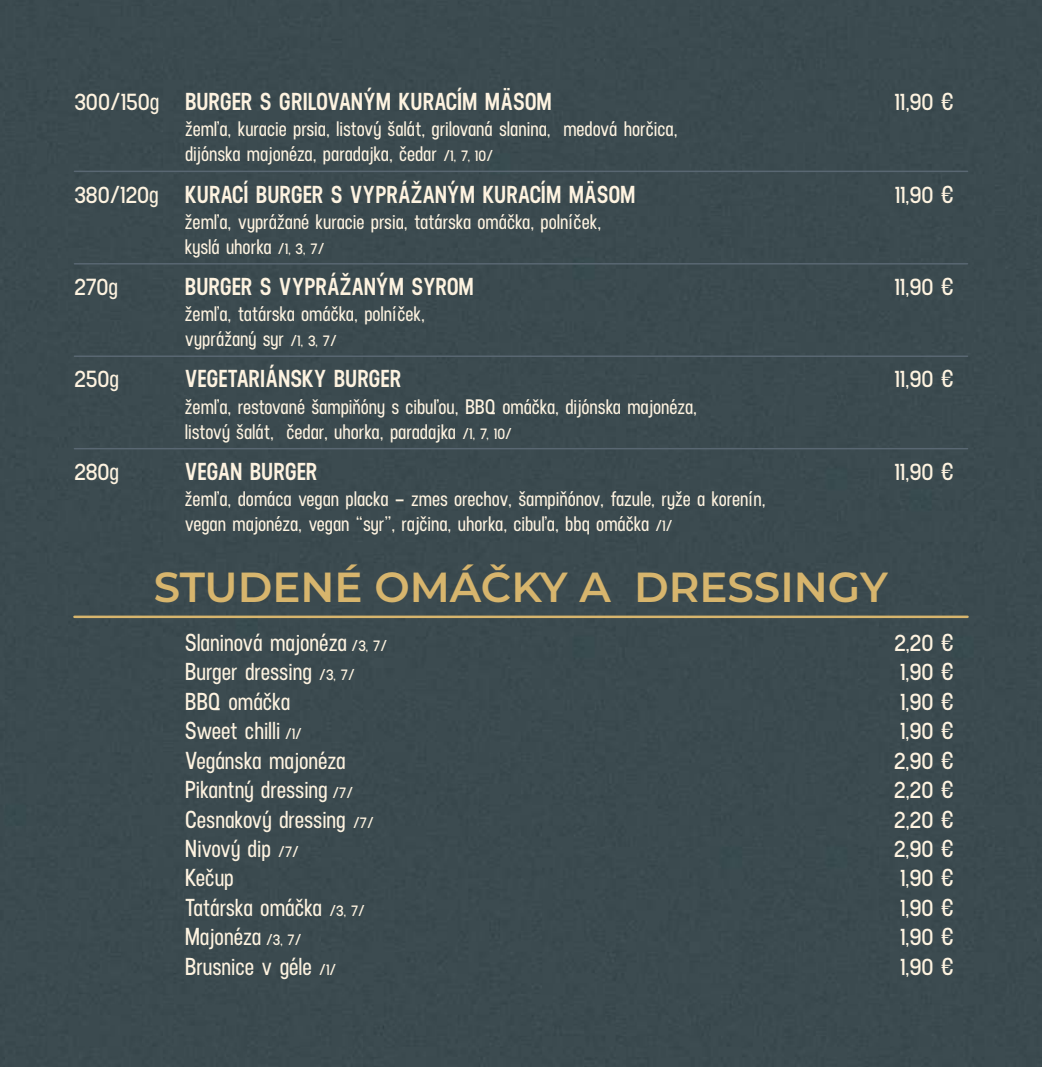
<style>
.page{position:relative;width:1042px;height:1067px;background:#3b4a4f}
.page>*{position:absolute;margin:0;border:0;box-sizing:border-box;transform-origin:0 0}
.t1{font:600 42px "Montserrat";color:#d7b56d}
.t2{font:600 24.5px "Neusa";color:#fef3e0}
.t3{font:600 24.5px "Neusa";color:#fef3e0}
.t4{font:600 21px/25.2px "Neusa";color:#fef3e0}
.s1{font-style:inherit}
.s2{font-size:15.75px}
</style>
<div class="page">
<hr style="left:74px;top:171px;width:893px;height:1px;background:#596772">
<hr style="left:74px;top:615px;width:893px;height:3px;background:#d7b56d">
<hr style="left:74px;top:263px;width:893px;height:1px;background:#596772">
<hr style="left:74px;top:355px;width:893px;height:2px;background:#596772">
<hr style="left:74px;top:448px;width:893px;height:1px;background:#596772">
<p class="t3" style="left:74px;top:92px;width:479px"><span class="s1">300/150g</span> BURGER S GRILOVANÝM KURACÍM MÄSOM</p>
<p class="t2" style="left:894px;top:92px;width:61px">11,90 €</p>
<p class="t4" style="left:185px;top:118px;width:494px">žemľa, kuracie prsia, listový šalát, grilovaná slanina, medová horčica, dijónska majonéza, paradajka, čedar <span class="s2">/1, 7, 10/</span></p>
<p class="t3" style="left:74px;top:184px;width:563px"><span class="s1">380/120g</span> KURACÍ BURGER S VYPRÁŽANÝM KURACÍM MÄSOM</p>
<p class="t2" style="left:895px;top:184px;width:60px">11,90 €</p>
<p class="t4" style="left:185px;top:211px;width:418px">žemľa, vyprážané kuracie prsia, tatárska omáčka, polníček, kyslá uhorka <span class="s2">/1, 3, 7/</span></p>
<p class="t2" style="left:74px;top:277px;width:45px">270g</p>
<p class="t3" style="left:185px;top:277px;width:290px">BURGER S VYPRÁŽANÝM SYROM</p>
<p class="t2" style="left:894px;top:277px;width:61px">11,90 €</p>
<p class="t4" style="left:185px;top:303px;width:242px">žemľa, tatárska omáčka, polníček, vyprážaný syr <span class="s2">/1, 3, 7/</span></p>
<p class="t2" style="left:74px;top:369px;width:46px">250g</p>
<p class="t3" style="left:185px;top:369px;width:218px">VEGETARIÁNSKY BURGER</p>
<p class="t2" style="left:894px;top:369px;width:61px">11,90 €</p>
<p class="t4" style="left:185px;top:396px;width:514px">žemľa, restované šampiňóny s cibuľou, BBQ omáčka, dijónska majonéza, listový šalát, čedar, uhorka, paradajka <span class="s2">/1, 7, 10/</span></p>
<p class="t2" style="left:74px;top:461px;width:46px">280g</p>
<p class="t3" style="left:185px;top:461px;width:134px">VEGAN BURGER</p>
<p class="t2" style="left:894px;top:461px;width:61px">11,90 €</p>
<p class="t4" style="left:185px;top:488px;width:582px">žemľa, domáca vegan placka – zmes orechov, šampiňónov, fazule, ryže a korenín, vegan majonéza, vegan “syr”, rajčina, uhorka, cibuľa, bbq omáčka <span class="s2">/1/</span></p>
<h1 class="t1" style="left:154px;top:561px;width:735px">STUDENÉ OMÁČKY A DRESSINGY</h1>
<p class="t2" style="left:185px;top:632px;width:204px">Slaninová majonéza <span class="s2">/3, 7/</span></p>
<p class="t2" style="left:894px;top:632px;width:61px">2,20 €</p>
<p class="t2" style="left:185px;top:662px;width:171px">Burger dressing <span class="s2">/3, 7/</span></p>
<p class="t2" style="left:900px;top:662px;width:55px">1,90 €</p>
<p class="t2" style="left:185px;top:691px;width:107px">BBQ omáčka</p>
<p class="t2" style="left:900px;top:691px;width:55px">1,90 €</p>
<p class="t2" style="left:185px;top:721px;width:119px">Sweet chilli <span class="s2">/1/</span></p>
<p class="t2" style="left:900px;top:721px;width:55px">1,90 €</p>
<p class="t2" style="left:185px;top:750px;width:162px">Vegánska majonéza</p>
<p class="t2" style="left:894px;top:750px;width:61px">2,90 €</p>
<p class="t2" style="left:185px;top:779px;width:170px">Pikantný dressing <span class="s2">/7/</span></p>
<p class="t2" style="left:894px;top:779px;width:61px">2,20 €</p>
<p class="t2" style="left:185px;top:809px;width:190px">Cesnakový dressing <span class="s2">/7/</span></p>
<p class="t2" style="left:894px;top:809px;width:61px">2,20 €</p>
<p class="t2" style="left:185px;top:838px;width:116px">Nivový dip <span class="s2">/7/</span></p>
<p class="t2" style="left:894px;top:838px;width:61px">2,90 €</p>
<p class="t2" style="left:185px;top:868px;width:50px">Kečup</p>
<p class="t2" style="left:900px;top:868px;width:55px">1,90 €</p>
<p class="t2" style="left:185px;top:897px;width:181px">Tatárska omáčka <span class="s2">/3, 7/</span></p>
<p class="t2" style="left:900px;top:897px;width:55px">1,90 €</p>
<p class="t2" style="left:185px;top:926px;width:118px">Majonéza <span class="s2">/3, 7/</span></p>
<p class="t2" style="left:900px;top:926px;width:55px">1,90 €</p>
<p class="t2" style="left:185px;top:956px;width:153px">Brusnice v géle <span class="s2">/1/</span></p>
<p class="t2" style="left:900px;top:956px;width:55px">1,90 €</p>
</div>
